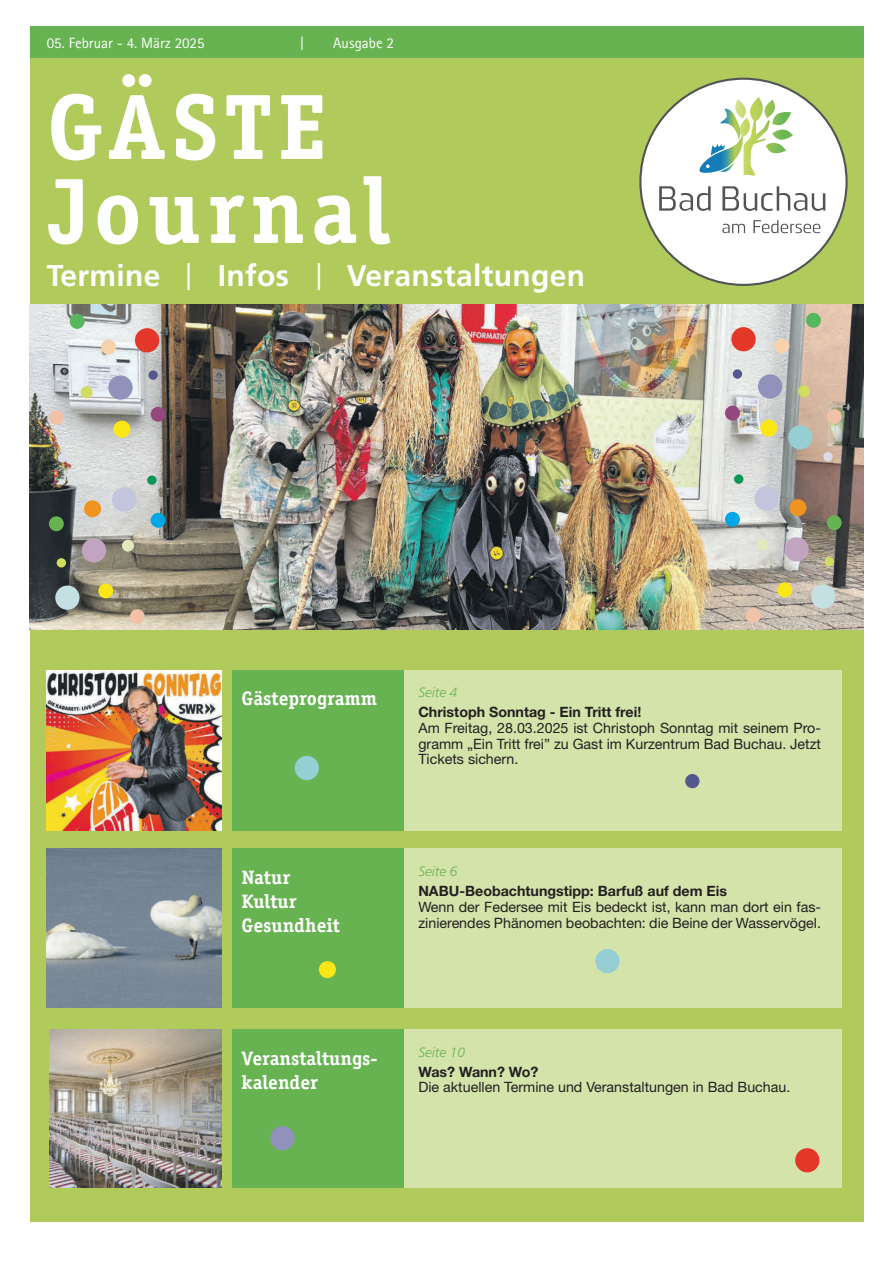
<style>
.page{position:relative;width:893px;height:1263px;background:#fff}
.page>*{position:absolute;margin:0;border:0;box-sizing:border-box;transform-origin:0 0}
.t1{font:700 93px/84px "Officina Serif Std";letter-spacing:.06em;color:#fff}
.t2{font:700 30px "Frutiger LT Std";letter-spacing:.01em;color:#fff}
.t3{font:700 19.5px/24px "Officina Serif Std";color:#fff}
.t4{font:15px "Rotis Sans Serif Std";color:#fff}
.t5{font:14.25px/15.8px "Helvetica Neue LT Std";color:#231f20;text-align:justify}
.t6{font:700 14.25px "Helvetica Neue LT Std";color:#231f20}
.t7{font:700 14.25px "Helvetica Neue LT Std";letter-spacing:-.02em;color:#231f20}
.t8{font:italic 300 13.5px "Frutiger LT Std";color:#67b352}
.s1{font-family:"Rotis Sans Serif Std";font-weight:400}
</style>
<div class="page">
<div style="left:30px;top:27px;width:834px;height:1194px;background:#b0cb5b"></div>
<div style="left:30px;top:27px;width:834px;height:31px;background:#67b352"></div>
<div style="left:404px;top:670px;width:438px;height:160px;background:#d4e3aa"></div>
<div style="left:404px;top:849px;width:438px;height:159px;background:#d4e3aa"></div>
<div style="left:404px;top:1029px;width:438px;height:159px;background:#d4e3aa"></div>
<div style="left:232px;top:670px;width:172px;height:160px;background:#67b352"></div>
<div style="left:232px;top:849px;width:172px;height:159px;background:#67b352"></div>
<div style="left:232px;top:1029px;width:172px;height:159px;background:#67b352"></div>
<img style="left:49px;top:1029px;width:172px;height:159px">
<img style="left:30px;top:304px;width:833px;height:325px">
<img style="left:47px;top:670px;width:174px;height:160px">
<img style="left:47px;top:849px;width:174px;height:159px">
<div style="left:640px;top:79px;width:207px;height:206px;background:#fff;border-radius:50%"></div>
<svg style="left:722px;top:220px;width:98px;height:13px"></svg>
<svg style="left:659px;top:186px;width:166px;height:25px"></svg>
<svg style="left:699px;top:97px;width:94px;height:79px"></svg>
<div style="left:731px;top:327px;width:25px;height:24px;background:#e33829;border-radius:50%"></div>
<div style="left:788px;top:425px;width:24px;height:24px;background:#95cfd3;border-radius:50%"></div>
<div style="left:758px;top:374px;width:24px;height:25px;background:#9192bb;border-radius:50%"></div>
<div style="left:798px;top:385px;width:12px;height:12px;background:#d1dd5f;border-radius:50%"></div>
<div style="left:725px;top:406px;width:15px;height:15px;background:#954780;border-radius:50%"></div>
<div style="left:774px;top:338px;width:15px;height:15px;background:#f6d3ab;border-radius:50%"></div>
<div style="left:760px;top:420px;width:17px;height:17px;background:#fce716;border-radius:50%"></div>
<div style="left:733px;top:369px;width:9px;height:10px;background:#54588e;border-radius:50%"></div>
<div style="left:806px;top:313px;width:15px;height:15px;background:#57b65e;border-radius:50%"></div>
<div style="left:823px;top:452px;width:10px;height:9px;background:#d9dceb;border-radius:50%"></div>
<div style="left:827px;top:409px;width:15px;height:15px;background:#f1c1a8;border-radius:50%"></div>
<div style="left:811px;top:584px;width:24px;height:25px;background:#c5e0e3;border-radius:50%"></div>
<div style="left:754px;top:486px;width:25px;height:25px;background:#c2c5dc;border-radius:50%"></div>
<div style="left:784px;top:537px;width:25px;height:24px;background:#c1a5c0;border-radius:50%"></div>
<div style="left:757px;top:539px;width:12px;height:12px;background:#e3e9be;border-radius:50%"></div>
<div style="left:827px;top:515px;width:15px;height:15px;background:#67b352;border-radius:50%"></div>
<div style="left:777px;top:582px;width:15px;height:15px;background:#fce716;border-radius:50%"></div>
<div style="left:789px;top:499px;width:18px;height:17px;background:#ef9420;border-radius:50%"></div>
<div style="left:824px;top:557px;width:10px;height:9px;background:#d1dd5f;border-radius:50%"></div>
<div style="left:746px;top:608px;width:15px;height:15px;background:#f1c1a8;border-radius:50%"></div>
<div style="left:734px;top:474px;width:9px;height:10px;background:#0d9559;border-radius:50%"></div>
<div style="left:725px;top:512px;width:15px;height:15px;background:#00a7e4;border-radius:50%"></div>
<div style="left:135px;top:328px;width:24px;height:24px;background:#e33829;border-radius:50%"></div>
<svg style="left:595px;top:949px;width:25px;height:24px"></svg>
<div style="left:108px;top:375px;width:25px;height:25px;background:#9192bb;border-radius:50%"></div>
<div style="left:81px;top:386px;width:12px;height:12px;background:#d1dd5f;border-radius:50%"></div>
<div style="left:151px;top:407px;width:15px;height:15px;background:#954780;border-radius:50%"></div>
<div style="left:101px;top:340px;width:15px;height:14px;background:#f6d3ab;border-radius:50%"></div>
<div style="left:113px;top:421px;width:17px;height:17px;background:#fce716;border-radius:50%"></div>
<div style="left:148px;top:370px;width:10px;height:10px;background:#54588e;border-radius:50%"></div>
<div style="left:70px;top:314px;width:15px;height:15px;background:#57b65e;border-radius:50%"></div>
<div style="left:58px;top:453px;width:9px;height:9px;background:#d9dceb;border-radius:50%"></div>
<div style="left:49px;top:410px;width:15px;height:15px;background:#f1c1a8;border-radius:50%"></div>
<div style="left:55px;top:585px;width:25px;height:25px;background:#c5e0e3;border-radius:50%"></div>
<div style="left:112px;top:487px;width:24px;height:25px;background:#c2c5dc;border-radius:50%"></div>
<div style="left:82px;top:538px;width:24px;height:25px;background:#c1a5c0;border-radius:50%"></div>
<div style="left:122px;top:540px;width:12px;height:12px;background:#e3e9be;border-radius:50%"></div>
<div style="left:49px;top:516px;width:15px;height:15px;background:#67b352;border-radius:50%"></div>
<div style="left:98px;top:583px;width:15px;height:15px;background:#fce716;border-radius:50%"></div>
<div style="left:84px;top:500px;width:17px;height:17px;background:#ef9420;border-radius:50%"></div>
<div style="left:57px;top:558px;width:9px;height:9px;background:#d1dd5f;border-radius:50%"></div>
<div style="left:130px;top:609px;width:15px;height:15px;background:#f1c1a8;border-radius:50%"></div>
<svg style="left:147px;top:475px;width:10px;height:10px"></svg>
<div style="left:151px;top:513px;width:15px;height:15px;background:#00a7e4;border-radius:50%"></div>
<div style="left:795px;top:1148px;width:24px;height:24px;background:#e33829;border-radius:50%"></div>
<div style="left:295px;top:756px;width:24px;height:24px;background:#95cfd3;border-radius:50%"></div>
<div style="left:270px;top:1126px;width:25px;height:24px;background:#9192bb;border-radius:50%"></div>
<div style="left:319px;top:961px;width:17px;height:17px;background:#fce716;border-radius:50%"></div>
<div style="left:685px;top:774px;width:14px;height:14px;background:#54588e;border-radius:50%"></div>
<p class="t4" style="left:47px;top:34px;width:159px">05. Februar - 4. März 2025</p>
<p class="t4" style="left:300px;top:34px;width:5px">|</p>
<p class="t4" style="left:333px;top:34px;width:62px">Ausgabe 2</p>
<h1 class="t1" style="left:47px;top:84px;width:345px">GÄSTE<br>Journal</h1>
<h2 class="t2" style="left:47px;top:258px;width:540px">Termine <span class="s1">|</span> Infos <span class="s1">|</span> Veranstaltungen</h2>
<h3 class="t3" style="left:242px;top:686px;width:137px">Gästeprogramm</h3>
<h3 class="t3" style="left:242px;top:865px;width:100px">Natur<br>Kultur<br>Gesundheit</h3>
<p class="t8" style="left:418px;top:685px;width:41px">Seite 4</p>
<p class="t6" style="left:418px;top:703px;width:224px">Christoph Sonntag - Ein Tritt frei!</p>
<p class="t5" style="left:418px;top:720px;width:404px">Am Freitag, 28.03.2025 ist Christoph Sonntag mit seinem Pro&shy;gramm „Ein Tritt frei” zu Gast im Kurzentrum Bad Buchau. Jetzt Tickets sichern.</p>
<p class="t8" style="left:418px;top:864px;width:41px">Seite 6</p>
<p class="t6" style="left:418px;top:882px;width:310px">NABU-Beobachtungstipp: Barfuß auf dem Eis</p>
<p class="t5" style="left:418px;top:899px;width:404px">Wenn der Federsee mit Eis bedeckt ist, kann man dort ein fas&shy;zinierendes Phänomen beobachten: die Beine der Wasservögel.</p>
<h3 class="t3" style="left:242px;top:1046px;width:138px">Veranstaltungs&shy;kalender</h3>
<p class="t8" style="left:418px;top:1044px;width:48px">Seite 10</p>
<p class="t7" style="left:418px;top:1063px;width:122px">Was? Wann? Wo?</p>
<p class="t5" style="left:418px;top:1079px;width:373px">Die aktuellen Termine und Veranstaltungen in Bad Buchau.</p>
</div>
